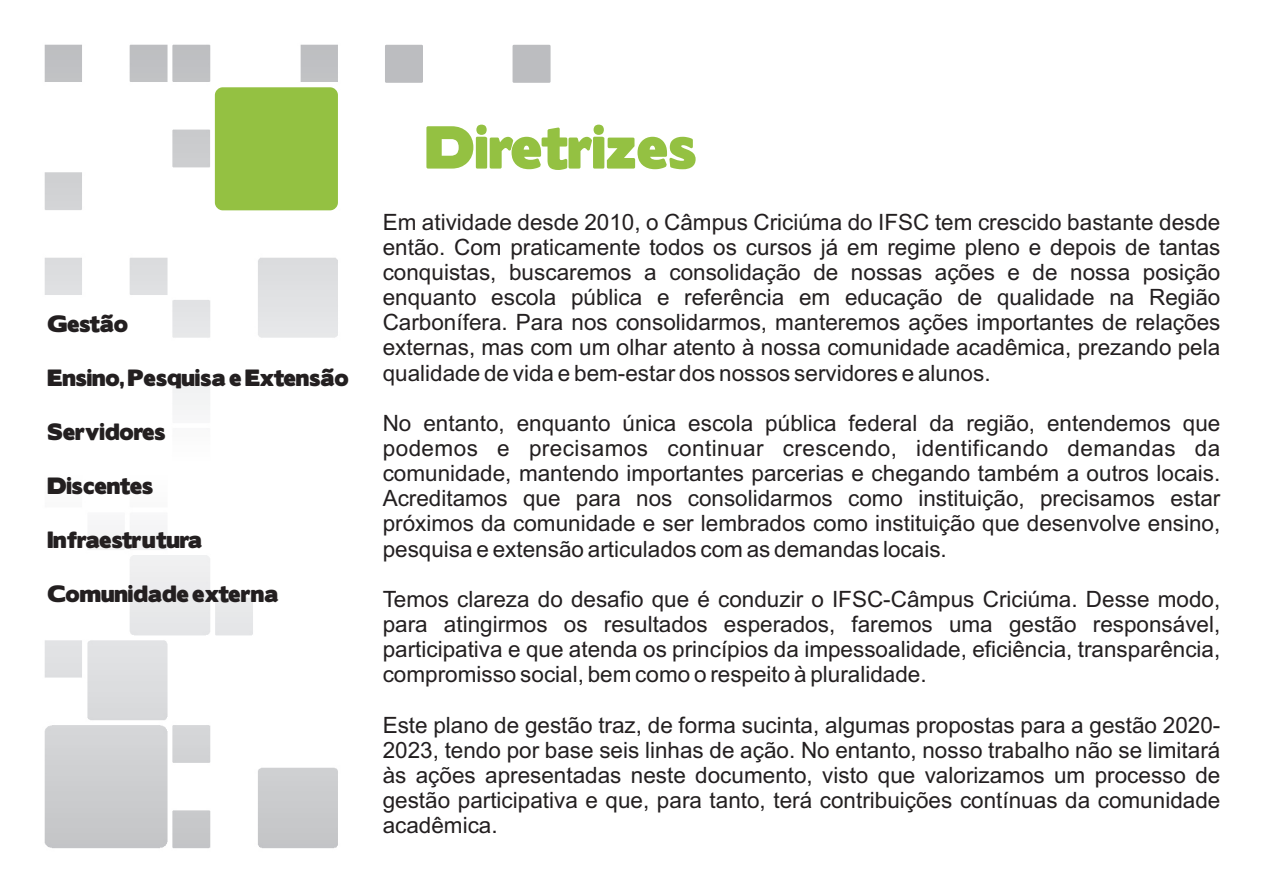
<style>
.page{position:relative;width:1263px;height:893px;background:#fff}
.page>*{position:absolute;margin:0;border:0;box-sizing:border-box;transform-origin:0 0}
.t1{font:54px "Boris Black Bloxx";color:#94c142}
.t2{font:22.5px/25.2px "Arial";color:#231f20;text-align:justify}
.t3{font:21px "Boris Black Bloxx";color:#231f20}
</style>
<div class="page">
<div style="left:40px;top:721px;width:132px;height:132px;background:#fff;border:4px solid #fff;border-radius:10px"></div>
<div style="left:40px;top:636px;width:47px;height:47px;background:#fff;border:4px solid #fff;border-radius:3px"></div>
<div style="left:40px;top:465px;width:47px;height:47px;background:#fff;border:4px solid #fff;border-radius:3px"></div>
<div style="left:40px;top:253px;width:47px;height:47px;background:#fff;border:4px solid #fff;border-radius:3px"></div>
<div style="left:40px;top:168px;width:47px;height:47px;background:#fff;border:4px solid #fff;border-radius:3px"></div>
<div style="left:40px;top:40px;width:47px;height:47px;background:#fff;border:4px solid #fff;border-radius:3px"></div>
<div style="left:295px;top:40px;width:47px;height:47px;background:#fff;border:4px solid #fff;border-radius:3px"></div>
<div style="left:508px;top:40px;width:47px;height:47px;background:#bcbdc0;border:4px solid #fff;border-radius:3px"></div>
<div style="left:125px;top:40px;width:47px;height:47px;background:#fff;border:4px solid #fff;border-radius:3px"></div>
<div style="left:168px;top:40px;width:47px;height:47px;background:#fff;border:4px solid #fff;border-radius:3px"></div>
<div style="left:380px;top:40px;width:47px;height:47px;background:#bcbdc0;border:4px solid #fff;border-radius:3px"></div>
<img style="left:43px;top:43px;width:299px;height:810px">
<div style="left:210px;top:83px;width:132px;height:132px;background:#94c142;border:4px solid #fff;border-radius:10px"></div>
<p class="t3" style="left:47px;top:308px;width:82px">Gestão</p>
<p class="t3" style="left:47px;top:362px;width:303px">Ensino, Pesquisa e Extensão</p>
<p class="t3" style="left:47px;top:416px;width:120px">Servidores</p>
<p class="t3" style="left:47px;top:470px;width:107px">Discentes</p>
<p class="t3" style="left:47px;top:524px;width:156px">Infraestrutura</p>
<p class="t3" style="left:47px;top:578px;width:233px">Comunidade externa</p>
<h1 class="t1" style="left:425px;top:107px;width:273px">Diretrizes</h1>
<p class="t2" style="left:383px;top:211px;width:839px">Em atividade desde 2010, o Câmpus Criciúma do IFSC tem crescido bastante desde então. Com praticamente todos os cursos já em regime pleno e depois de tantas conquistas, buscaremos a consolidação de nossas ações e de nossa posição enquanto escola pública e referência em educação de qualidade na Região Carbonífera. Para nos consolidarmos, manteremos ações importantes de relações externas, mas com um olhar atento à nossa comunidade acadêmica, prezando pela qualidade de vida e bem-estar dos nossos servidores e alunos.</p>
<p class="t2" style="left:383px;top:412px;width:839px">No entanto, enquanto única escola pública federal da região, entendemos que podemos e precisamos continuar crescendo, identificando demandas da comunidade, mantendo importantes parcerias e chegando também a outros locais.<br>Acreditamos que para nos consolidarmos como instituição, precisamos estar próximos da comunidade e ser lembrados como instituição que desenvolve ensino, pesquisa e extensão articulados com as demandas locais.</p>
<p class="t2" style="left:383px;top:588px;width:839px">Temos clareza do desafio que é conduzir o IFSC-Câmpus Criciúma. Desse modo, para atingirmos os resultados esperados, faremos uma gestão responsável, participativa e que atenda os princípios da impessoalidade, eficiência, transparência, compromisso social, bem como o respeito à pluralidade.</p>
<p class="t2" style="left:383px;top:714px;width:839px">Este plano de gestão traz, de forma sucinta, algumas propostas para a gestão 2020- 2023, tendo por base seis linhas de ação. No entanto, nosso trabalho não se limitará às ações apresentadas neste documento, visto que valorizamos um processo de gestão participativa e que, para tanto, terá contribuições contínuas da comunidade acadêmica.</p>
</div>
